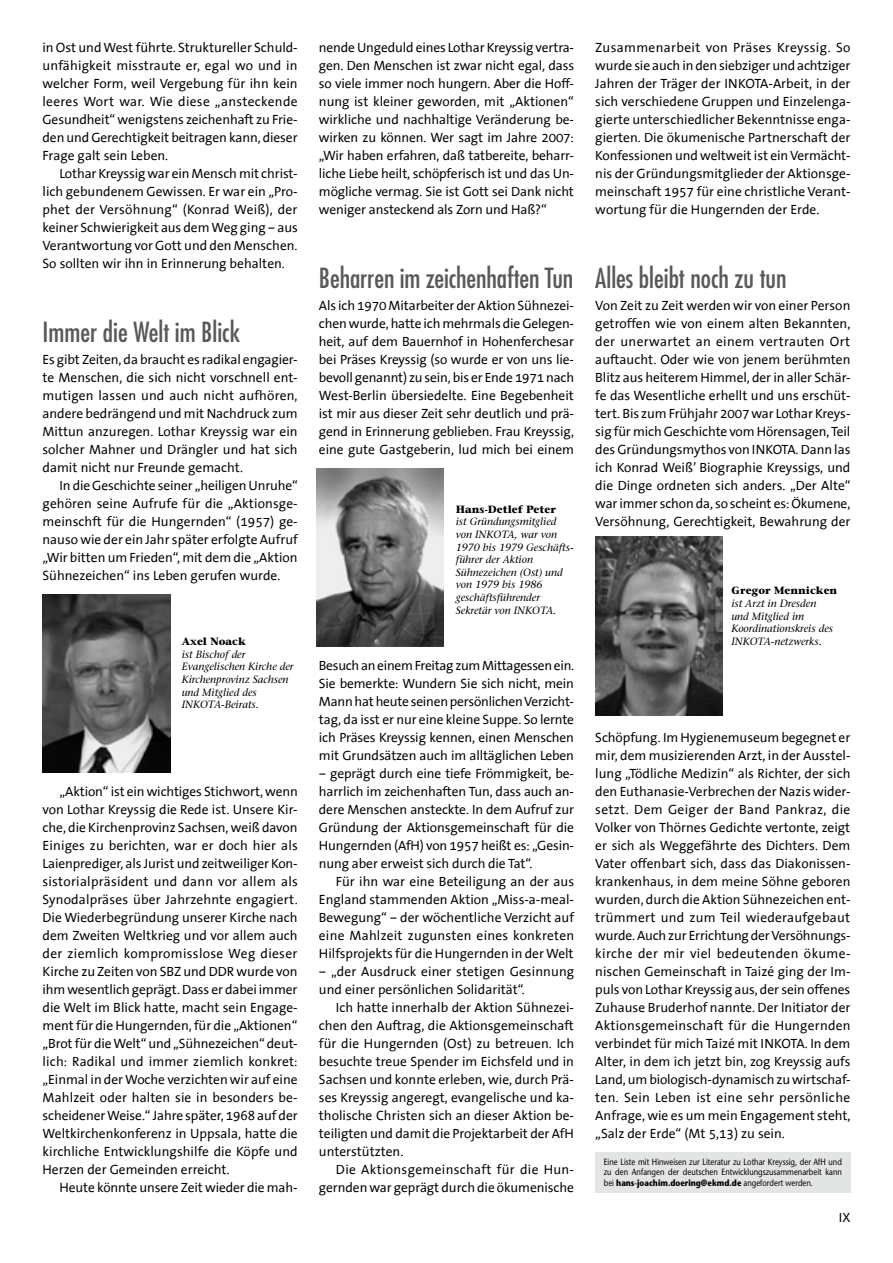
<style>
.page{position:relative;width:893px;height:1263px;background:#fff}
.page>*{position:absolute;margin:0;border:0;box-sizing:border-box;transform-origin:0 0}
.t1{font:condensed 27px "Futura";color:#58585a}
.t2{font:13.5px/18px "The Sans Office";color:#000;text-align:justify}
.t3{font:italic 10.5px/12.6px "Stone Serif";color:#000}
.t4{font:700 10.5px "Stone Serif";color:#000}
.t5{font:9px/10.5px "Stone Sans";color:#000;text-align:justify;scale:.85 1}
.s1{font-weight:700}
</style>
<div class="page">
<div style="left:595px;top:1152px;width:255px;height:40px;background:#e3e4e4"></div>
<img style="left:43px;top:594px;width:127px;height:179px">
<img style="left:316px;top:468px;width:128px;height:179px">
<img style="left:595px;top:537px;width:128px;height:178px">
<p class="t2" style="left:43px;top:39px;width:257px">in Ost und West führte. Struktureller Schuld&shy;unfähigkeit misstraute er, egal wo und in welcher Form, weil Vergebung für ihn kein leeres Wort war. Wie diese „ansteckende Gesundheit“ wenigstens zeichenhaft zu Frie&shy;den und Gerechtigkeit beitragen kann, dieser Frage galt sein Leben.</p>
<p class="t2" style="left:43px;top:165px;width:257px;text-indent:17px">Lothar Kreyssig war ein Mensch mit christ&shy;lich gebundenem Gewissen. Er war ein „Pro&shy;phet der Versöhnung“ (Konrad Weiß), der keiner Schwierigkeit aus dem Weg ging – aus Verantwortung vor Gott und den Menschen.<br>So sollten wir ihn in Erinnerung behalten.</p>
<h1 class="t1" style="left:43px;top:315px;width:199px">Immer die Welt im Blick</h1>
<p class="t2" style="left:43px;top:351px;width:257px">Es gibt Zeiten, da braucht es radikal engagier&shy;te Menschen, die sich nicht vorschnell ent&shy;mutigen lassen und auch nicht aufhören, andere bedrängend und mit Nachdruck zum Mittun anzuregen. Lothar Kreyssig war ein solcher Mahner und Drängler und hat sich damit nicht nur Freunde gemacht.</p>
<p class="t2" style="left:43px;top:477px;width:257px;text-indent:17px">I n die Geschichte seiner „heiligen Unruhe“ gehören seine Aufrufe für die „Aktionsge&shy;meinschft für die Hungernden“ (1957) ge&shy;nauso wie der ein Jahr später erfolgte Aufruf „Wir bitten um Frieden“, mit dem die „Aktion Sühnezeichen“ ins Leben gerufen wurde.</p>
<p class="t4" style="left:182px;top:635px;width:66px">Axel Noack</p>
<p class="t3" style="left:182px;top:648px;width:113px">ist Bischof der<br>Evangelischen Kirche der<br>Kirchenprovinz Sachsen und Mitglied des<br>INKOTA-Beirats.</p>
<p class="t2" style="left:43px;top:783px;width:257px;text-indent:17px">„Aktion“ ist ein wichtiges Stichwort, wenn von Lothar Kreyssig die Rede ist. Unsere Kir&shy;che, die Kirchenprovinz Sachsen, weiß davon Einiges zu berichten, war er doch hier als Laienprediger, als Jurist und zeitweiliger Kon&shy;sistorialpräsident und dann vor allem als Synodalpräses über Jahrzehnte engagiert.<br>Die Wiederbegründung unserer Kirche nach dem Zweiten Weltkrieg und vor allem auch der ziemlich kompromisslose Weg dieser Kirche zu Zeiten von SBZ und DDR wurde von ihm wesentlich geprägt. Dass er dabei immer die Welt im Blick hatte, macht sein Engage&shy;ment für die Hungernden, für die „Aktionen“ „Brot für die Welt“ und „Sühnezeichen“ deut&shy;lich: Radikal und immer ziemlich konkret: „Einmal in der Woche verzichten wir auf eine Mahlzeit oder halten sie in besonders be&shy;scheidener Weise.“ Jahre später, 1968 auf der Weltkirchenkonferenz in Uppsala, hatte die kirchliche Entwicklungshilfe die Köpfe und Herzen der Gemeinden erreicht.</p>
<p class="t2" style="left:60px;top:1179px;width:240px">Heute könnte unsere Zeit wieder die mah-</p>
<p class="t2" style="left:319px;top:39px;width:257px">nende Ungeduld eines Lothar Kreyssig vertra&shy;gen. Den Menschen ist zwar nicht egal, dass so viele immer noch hungern. Aber die Hoff&shy;nung ist kleiner geworden, mit „Aktionen“ wirkliche und nachhaltige Veränderung be&shy;wirken zu können. Wer sagt im Jahre 2007: „Wir haben erfahren, daß tatbereite, beharr&shy;liche Liebe heilt, schöpferisch ist und das Un&shy;mögliche vermag. Sie ist Gott sei Dank nicht weniger ansteckend als Zorn und Haß?“</p>
<h1 class="t1" style="left:319px;top:261px;width:256px">Beharren im zeichenhaften Tun</h1>
<p class="t2" style="left:319px;top:297px;width:257px">Als ich 1970 Mitarbeiter der Aktion Sühnezei&shy;chen wurde, hatte ich mehrmals die Gelegen&shy;heit, auf dem Bauernhof in Hohenferchesar bei Präses Kreyssig (so wurde er von uns lie&shy;bevoll genannt) zu sein, bis er Ende 1971 nach West-Berlin übersiedelte. Eine Begebenheit ist mir aus dieser Zeit sehr deutlich und prä&shy;gend in Erinnerung geblieben. Frau Kreyssig, eine gute Gastgeberin, lud mich bei einem</p>
<p class="t4" style="left:456px;top:502px;width:102px">Hans-Detlef Peter</p>
<p class="t3" style="left:456px;top:515px;width:119px">ist Gründungsmitglied von INKOTA, war von<br>1970 bis 1979 Geschäfts&shy;führer der Aktion<br>Sühnezeichen (Ost) und von 1979 bis 1986 geschäftsführender<br>Sekretär von INKOTA.</p>
<p class="t2" style="left:319px;top:657px;width:257px">Besuch an einem Freitag zum Mittagessen ein.<br>Sie bemerkte: Wundern Sie sich nicht, mein Mann hat heute seinen persönlichen Verzicht&shy;tag, da isst er nur eine kleine Suppe. So lernte ich Präses Kreyssig kennen, einen Menschen mit Grundsätzen auch im alltäglichen Leben</p>
<p class="t2" style="left:319px;top:765px;width:257px">– geprägt durch eine tiefe Frömmigkeit, be&shy;harrlich im zeichenhaften Tun, dass auch an&shy;dere Menschen ansteckte. In dem Aufruf zur Gründung der Aktionsgemeinschaft für die Hungernden (AfH) von 1957 heißt es: „Gesin&shy;nung aber erweist sich durch die Tat“.</p>
<p class="t2" style="left:319px;top:873px;width:257px;text-indent:17px">Für ihn war eine Beteiligung an der aus England stammenden Aktion „Miss-a-meal-Bewegung“ – der wöchentliche Verzicht auf eine Mahlzeit zugunsten eines konkreten Hilfsprojekts für die Hungernden in der Welt</p>
<p class="t2" style="left:319px;top:963px;width:257px">– „der Ausdruck einer stetigen Gesinnung und einer persönlichen Solidarität“.</p>
<p class="t2" style="left:319px;top:999px;width:257px;text-indent:17px">Ich hatte innerhalb der Aktion Sühnezei&shy;chen den Auftrag, die Aktionsgemeinschaft für die Hungernden (Ost) zu betreuen. Ich besuchte treue Spender im Eichsfeld und in Sachsen und konnte erleben, wie, durch Prä&shy;ses Kreyssig angeregt, evangelische und ka&shy;tholische Christen sich an dieser Aktion be&shy;teiligten und damit die Projektarbeit der AfH unterstützten.</p>
<p class="t2" style="left:319px;top:1161px;width:257px;text-align:right">Die Aktionsgemeinschaft für die Hun&shy;gernden war geprägt durch die ökumenische</p>
<p class="t2" style="left:595px;top:39px;width:257px">Zusammenarbeit von Präses Kreyssig. So wurde sie auch in den siebziger und achtziger Jahren der Träger der INKOTA-Arbeit, in der sich verschiedene Gruppen und Einzelenga&shy;gierte unterschiedlicher Bekenntnisse enga&shy;gierten. Die ökumenische Partnerschaft der Konfessionen und weltweit ist ein Vermächt&shy;nis der Gründungsmitglieder der Aktionsge&shy;meinschaft 1957 für eine christliche Verant&shy;wortung für die Hungernden der Erde.</p>
<h1 class="t1" style="left:595px;top:261px;width:193px">Alles bleibt noch zu tun</h1>
<p class="t2" style="left:595px;top:297px;width:257px">Von Zeit zu Zeit werden wir von einer Person getroffen wie von einem alten Bekannten, der unerwartet an einem vertrauten Ort auftaucht. Oder wie von jenem berühmten Blitz aus heiterem Himmel, der in aller Schär&shy;fe das Wesentliche erhellt und uns erschüt&shy;tert. Bis zum Frühjahr 2007 war Lothar Kreys&shy;sig für mich Geschichte vom Hörensagen, Teil des Gründungsmythos von INKOTA. Dann las ich Konrad Weiß’ Biographie Kreyssigs, und die Dinge ordneten sich anders. „Der Alte“ war immer schon da, so scheint es: Ökumene, Versöhnung, Gerechtigkeit, Bewahrung der</p>
<p class="t4" style="left:731px;top:584px;width:107px">Gregor Mennicken</p>
<p class="t3" style="left:731px;top:597px;width:103px">ist Arzt in Dresden und Mitglied im<br>Koordinationskreis des<br>INKOTA-netzwerks.</p>
<p class="t2" style="left:595px;top:729px;width:257px">Schöpfung. I m Hygienemuseum begegnet er mir, dem musizierenden Arzt, in der Ausstel&shy;lung „Tödliche Medizin“ als Richter, der sich den Euthanasie-Verbrechen der Nazis wider&shy;setzt. Dem Geiger der Band Pankraz, die Volker von Thörnes Gedichte vertonte, zeigt er sich als Weggefährte des Dichters. Dem Vater offenbart sich, dass das Diakonissen&shy;krankenhaus, in dem meine Söhne geboren wurden, durch die Aktion Sühnezeichen ent&shy;trümmert und zum Teil wiederaufgebaut wurde. Auch zur Errichtung der Versöhnungs&shy;kirche der mir viel bedeutenden ökume&shy;nischen Gemeinschaft in Taizé ging der I m&shy;puls von Lothar Kreyssig aus, der sein offenes Zuhause Bruderhof nannte. Der I nitiator der Aktionsgemeinschaft für die Hungernden verbindet für mich Taizé mit INKOTA. In dem Alter, in dem ich jetzt bin, zog Kreyssig aufs Land, um biologisch-dynamisch zu wirtschaf&shy;ten. Sein Leben ist eine sehr persönliche Anfrage, wie es um mein Engagement steht, „Salz der Erde“ (Mt 5,13) zu sein.</p>
<p class="t5" style="left:604px;top:1156px;width:282px">Eine Liste mit Hinweisen zur Literatur zu Lothar Kreyssig, der AfH und zu den Anfangen der deutschen Entwicklungszusammenarbeit kann bei <span class="s1">hans-joachim.doering@ekmd.de</span> angefordert werden.</p>
<p class="t2" style="left:839px;top:1209px;width:13px">IX</p>
</div>
